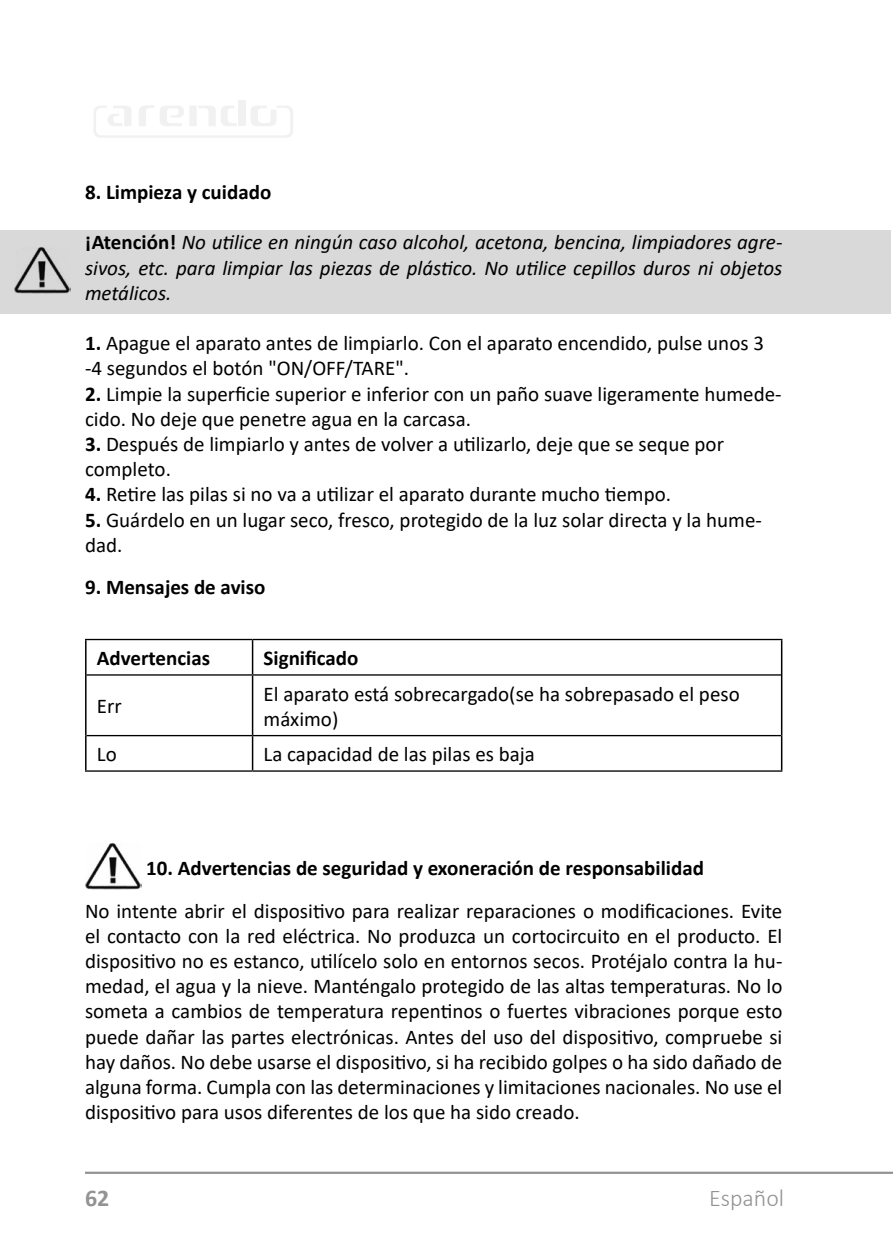
<style>
.page{position:relative;width:893px;height:1259px;background:#fff}
.page>*{position:absolute;margin:0;border:0;box-sizing:border-box;transform-origin:0 0}
.t1{font:300 24px "Calibri";color:#939393}
.t2{font:700 24px "Calibri";color:#939393}
.Fließtext{font:21px/25.2px "Calibri";color:#000}
.Fließtext-2{font:italic 21px/25.2px "Calibri";color:#000;text-align:justify}
.Überschrift{font:700 21px "Calibri";color:#000}
.Fließtext-3{font:700 21px "Calibri";color:#000}
.s1{font-weight:700;font-style:normal}
.s2{font-weight:700}
</style>
<div class="page">
<div style="left:238px;top:100px;width:8px;height:26px;background:#f1f1f1"></div>
<svg style="left:94px;top:105px;width:199px;height:33px"></svg>
<hr style="left:85px;top:1171px;width:808px;height:3px;background:#939393">
<img style="left:85px;top:843px;width:56px;height:47px">
<div style="left:0;top:230px;width:891px;height:84px;background:#d9d9d9"></div>
<hr style="left:85px;top:639px;width:168px;height:1px;background:#000">
<hr style="left:253px;top:639px;width:529px;height:1px;background:#000">
<hr style="left:85px;top:640px;width:2px;height:35px;background:#000">
<hr style="left:252px;top:640px;width:1px;height:34px;background:#000">
<hr style="left:781px;top:640px;width:1px;height:35px;background:#000">
<hr style="left:87px;top:674px;width:166px;height:1px;background:#000">
<hr style="left:85px;top:675px;width:2px;height:60px;background:#000">
<hr style="left:253px;top:674px;width:528px;height:1px;background:#000">
<hr style="left:252px;top:675px;width:1px;height:60px;background:#000">
<hr style="left:781px;top:675px;width:1px;height:60px;background:#000">
<hr style="left:87px;top:735px;width:166px;height:1px;background:#000">
<hr style="left:253px;top:735px;width:528px;height:1px;background:#000">
<hr style="left:85px;top:770px;width:168px;height:1px;background:#000">
<hr style="left:253px;top:770px;width:529px;height:1px;background:#000">
<hr style="left:85px;top:735px;width:2px;height:35px;background:#000">
<hr style="left:252px;top:736px;width:1px;height:34px;background:#000">
<hr style="left:781px;top:735px;width:1px;height:35px;background:#000">
<p class="Überschrift" style="left:85px;top:177px;width:188px">8. Limpieza y cuidado</p>
<p class="Fließtext-2" style="left:85px;top:229px;width:699px"><span class="s1">¡Atención!</span> No utilice en ningún caso alcohol, acetona, bencina, limpiadores agre&shy;sivos, etc. para limpiar las piezas de plástico. No utilice cepillos duros ni objetos metálicos.</p>
<p class="Fließtext" style="left:85px;top:330px;width:680px"><span class="s2">1.</span> Apague el aparato antes de limpiarlo. Con el aparato encendido, pulse unos 3 -4 segundos el botón "ON/OFF/TARE".</p>
<p class="Fließtext" style="left:85px;top:380px;width:698px"><span class="s2">2.</span> Limpie la superficie superior e inferior con un paño suave ligeramente humede&shy;cido. No deje que penetre agua en la carcasa.</p>
<p class="Fließtext" style="left:85px;top:431px;width:640px"><span class="s2">3.</span> Después de limpiarlo y antes de volver a utilizarlo, deje que se seque por completo.</p>
<p class="Fließtext" style="left:85px;top:481px;width:587px"><span class="s2">4.</span> Retire las pilas si no va a utilizar el aparato durante mucho tiempo.</p>
<p class="Fließtext" style="left:85px;top:506px;width:678px"><span class="s2">5.</span> Guárdelo en un lugar seco, fresco, protegido de la luz solar directa y la hume&shy;dad.</p>
<p class="Überschrift" style="left:85px;top:572px;width:182px">9. Mensajes de aviso</p>
<p class="Überschrift" style="left:97px;top:643px;width:115px">Advertencias</p>
<p class="Überschrift" style="left:264px;top:643px;width:96px">Significado</p>
<p class="Fließtext" style="left:97px;top:693px;width:26px">Err</p>
<p class="Fließtext" style="left:264px;top:680px;width:478px">El aparato está sobrecargado(se ha sobrepasado el peso máximo)</p>
<p class="Fließtext" style="left:97px;top:741px;width:21px">Lo</p>
<p class="Fließtext" style="left:264px;top:741px;width:273px">La capacidad de las pilas es baja</p>
<p class="Fließtext-3" style="left:146px;top:853px;width:559px">10. Advertencias de seguridad y exoneración de responsabilidad</p>
<p class="Fließtext" style="left:85px;top:897px;width:699px;text-align:justify">No intente abrir el dispositivo para realizar reparaciones o modificaciones. Evite el contacto con la red eléctrica. No produzca un cortocircuito en el producto. El dispositivo no es estanco, utilícelo solo en entornos secos. Protéjalo contra la hu&shy;medad, el agua y la nieve. Manténgalo protegido de las altas temperaturas. No lo someta a cambios de temperatura repentinos o fuertes vibraciones porque esto puede dañar las partes electrónicas. Antes del uso del dispositivo, compruebe si hay daños. No debe usarse el dispositivo, si ha recibido golpes o ha sido dañado de alguna forma. Cumpla con las determinaciones y limitaciones nacionales. No use el dispositivo para usos diferentes de los que ha sido creado.</p>
<p class="t2" style="left:85px;top:1181px;width:26px">62</p>
<p class="t1" style="left:709px;top:1183px;width:77px">Español</p>
</div>
